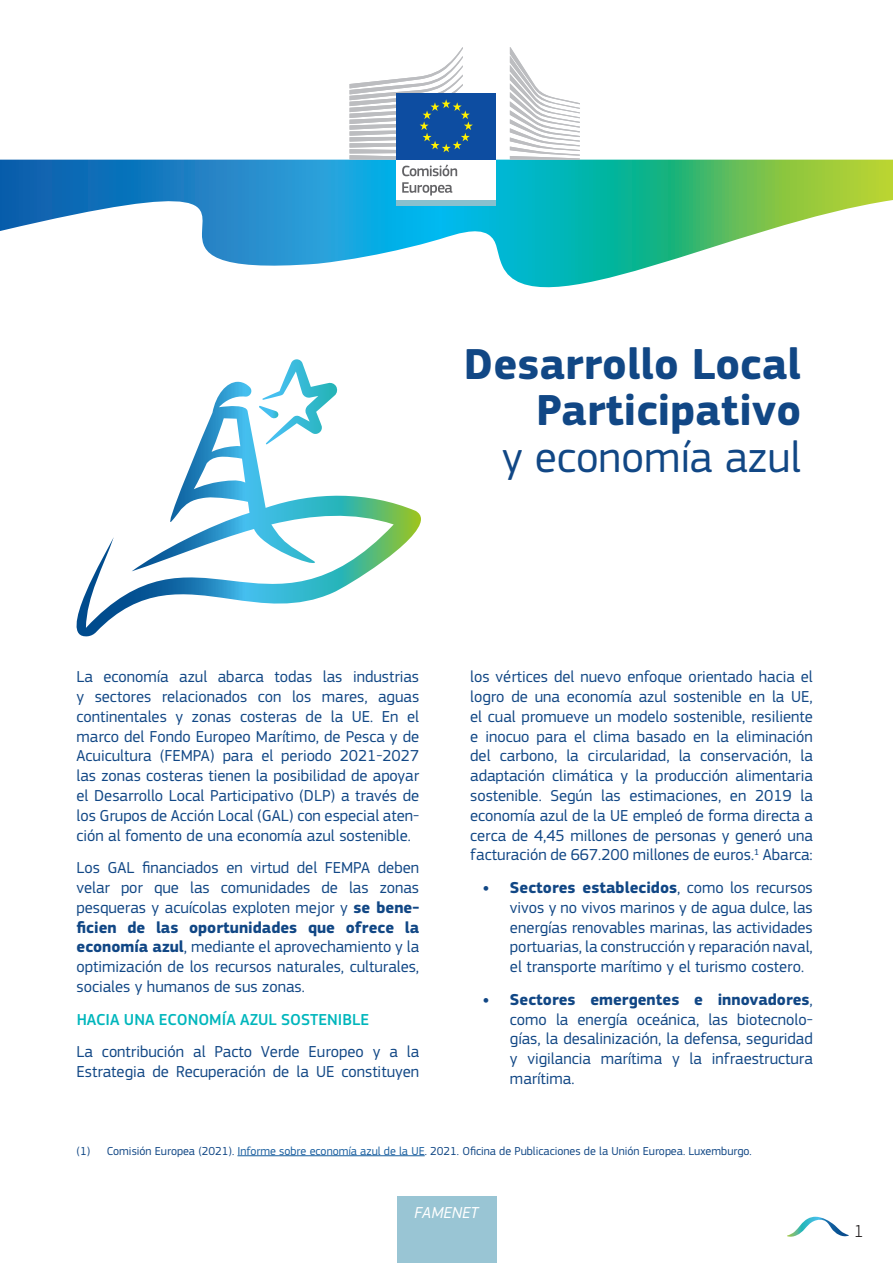
<style>
.page{position:relative;width:893px;height:1263px;background:#fff}
.page>*{position:absolute;margin:0;border:0;box-sizing:border-box;transform-origin:0 0}
.T1{font:700 45px/46.5px "EC Square Sans Pro";color:#114785;text-align:right}
.t1{font:300 18px "EC Square Sans Pro";color:#231f20}
.body{font:16.5px/19.8px "EC Square Sans Pro";color:#114785;text-align:justify}
.t2{font:500 16.5px "EC Square Sans Pro";color:#00b6bc}
.t3{font:italic 16.5px "EC Square Sans Pro";color:#fff}
.t4{font:12px "EC Square Sans Pro";color:#114785}
.s1{font-weight:400}
.s2{font-weight:700}
.s3{color:#175d9e}
</style>
<div class="page">
<svg style="left:0;top:160px;width:893px;height:128px"></svg>
<div style="left:397px;top:1196px;width:99px;height:67px;background:#99c5d4"></div>
<div style="left:396px;top:158px;width:100px;height:44px;background:#fff"></div>
<div style="left:396px;top:93px;width:100px;height:67px;background:#0d4da1"></div>
<div style="left:396px;top:200px;width:100px;height:6px;background:#88c0ce"></div>
<svg style="left:510px;top:47px;width:70px;height:113px"></svg>
<svg style="left:349px;top:47px;width:124px;height:129px"></svg>
<svg style="left:402px;top:182px;width:51px;height:14px"></svg>
<hr style="left:237px;top:1155px;width:188px;height:1px;background:#175d9e">
<svg style="left:283px;top:359px;width:26px;height:23px"></svg>
<svg style="left:76px;top:382px;width:345px;height:255px"></svg>
<svg style="left:787px;top:1217px;width:62px;height:20px"></svg>
<p class="T1" style="left:464px;top:342px;width:339px">Desarrollo Local<br>Participativo<br><span class="s1">y economía azul</span></p>
<p class="body" style="left:77px;top:667px;width:344px">La economía azul abarca todas las industrias y sectores relacionados con los mares, aguas continentales y zonas costeras de la UE. En el marco del Fondo Europeo Marítimo, de Pesca y de Acuicultura (FEMPA) para el periodo 2021-2027 las zonas costeras tienen la posibilidad de apoyar el Desarrollo Local Participativo (DLP) a través de los Grupos de Acción Local (GAL) con especial aten&shy;ción al fomento de una economía azul sostenible.</p>
<p class="body" style="left:77px;top:858px;width:344px">Los GAL financiados en virtud del FEMPA deben velar por que las comunidades de las zonas pesqueras y acuícolas exploten mejor y <span class="s2">se bene&shy;ficien de las oportunidades que ofrece la economía azul</span>, mediante el aprovechamiento y la optimización de los recursos naturales, culturales, sociales y humanos de sus zonas.</p>
<h2 class="t2" style="left:77px;top:1009px;width:294px">HACIA UNA ECONOMÍA AZUL SOSTENIBLE</h2>
<p class="body" style="left:77px;top:1042px;width:344px">La contribución al Pacto Verde Europeo y a la<br>Estrategia de Recuperación de la UE constituyen</p>
<p class="body" style="left:470px;top:667px;width:344px">los vértices del nuevo enfoque orientado hacia el logro de una economía azul sostenible en la UE, el cual promueve un modelo sostenible, resiliente e inocuo para el clima basado en la eliminación del carbono, la circularidad, la conservación, la adaptación climática y la producción alimentaria sostenible. Según las estimaciones, en 2019 la economía azul de la UE empleó de forma directa a cerca de 4,45 millones de personas y generó una facturación de 667.200 millones de euros.<sup>1</sup> Abarca:</p>
<p class="body" style="left:510px;top:878px;width:304px;text-indent:-27px"><span class="s2">• Sectores establecidos</span>, como los recursos vivos y no vivos marinos y de agua dulce, las energías renovables marinas, las actividades portuarias, la construcción y reparación naval, el transporte marítimo y el turismo costero.</p>
<p class="body" style="left:510px;top:989px;width:304px;text-indent:-27px"><span class="s2">• Sectores emergentes e innovadores</span>, como la energía oceánica, las biotecnolo&shy;gías, la desalinización, la defensa, seguridad y vigilancia marítima y la infraestructura marítima.</p>
<p class="t4" style="left:77px;top:1143px;width:677px">(1) Comisión Europea (2021). <span class="s3">Informe sobre economía azul de la UE</span>. 2021. Oficina de Publicaciones de la Unión Europea. Luxemburgo.</p>
<p class="t3" style="left:414px;top:1202px;width:66px">FAMENET</p>
<p class="t1" style="left:854px;top:1221px;width:11px">1</p>
</div>
